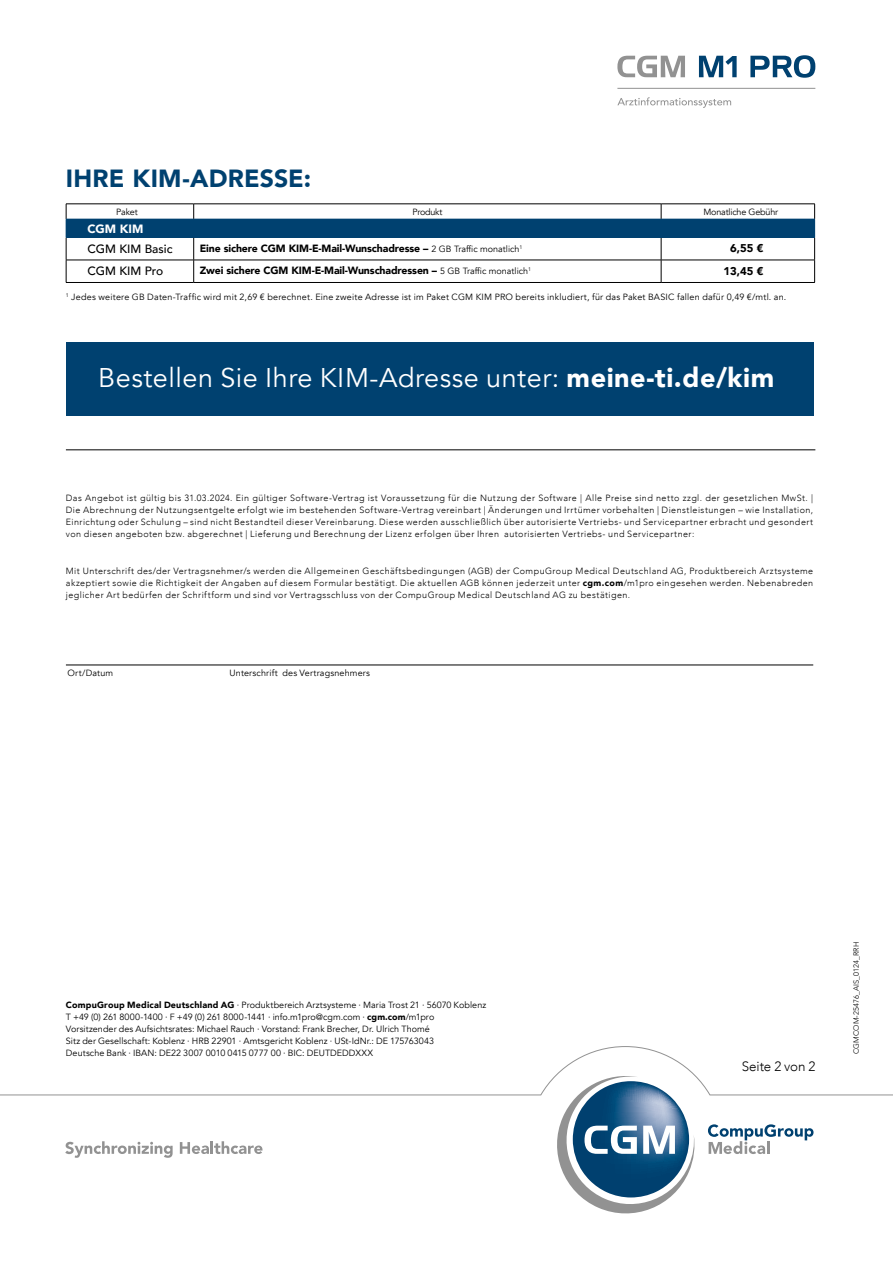
<style>
.page{position:relative;width:893px;height:1263px;background:#fff}
.page>*{position:absolute;margin:0;border:0;box-sizing:border-box;transform-origin:0 0}
.t1{font:27px "Avenir";letter-spacing:.02em;color:#fff}
.t2{font:900 24.75px "Avenir";letter-spacing:.01em;color:#004170}
.t3{font:300 13.5px "Avenir";letter-spacing:-.01em;color:#000}
.t4{font:500 12px "Avenir";color:#000}
.t5{font:900 12px "Avenir";color:#fff}
.t6{font:900 11.25px "Avenir";color:#000}
.t7{font:900 10.5px "Avenir";letter-spacing:-.01em;color:#000}
.t8{font:300 9px/12px "Avenir";letter-spacing:.05em;color:#000;text-align:justify}
.t9{font:9px/12px "Avenir";letter-spacing:.01em;color:#000}
.t10{font:9px "Avenir LT Com";letter-spacing:.02em;color:#000}
.t11{font:9px "Avenir";letter-spacing:-.02em;color:#000}
.t12{font:300 7.5px "Avenir";letter-spacing:.01em;color:#000}
.s1{font-weight:400;font-size:9px}
.s2{font-weight:900}
</style>
<div class="page">
<svg style="left:0;top:1046px;width:893px;height:168px"></svg>
<svg style="left:617px;top:56px;width:68px;height:21px"></svg>
<svg style="left:699px;top:56px;width:38px;height:21px"></svg>
<svg style="left:750px;top:55px;width:65px;height:23px"></svg>
<hr style="left:617px;top:88px;width:198px;height:1px;background:#929292">
<svg style="left:617px;top:97px;width:114px;height:11px"></svg>
<div style="left:66px;top:219px;width:749px;height:18px;background:#004170"></div>
<hr style="left:66px;top:204px;width:128px;height:1px;background:#000">
<svg style="left:193px;top:204px;width:1px;height:15px"></svg>
<hr style="left:194px;top:204px;width:467px;height:1px;background:#000">
<svg style="left:661px;top:205px;width:1px;height:14px"></svg>
<hr style="left:661px;top:204px;width:154px;height:1px;background:#000">
<hr style="left:66px;top:260px;width:128px;height:1px;background:#000">
<hr style="left:66px;top:282px;width:128px;height:1px;background:#000">
<svg style="left:193px;top:238px;width:1px;height:44px"></svg>
<hr style="left:194px;top:260px;width:467px;height:1px;background:#000">
<hr style="left:194px;top:282px;width:467px;height:1px;background:#000">
<svg style="left:661px;top:238px;width:1px;height:44px"></svg>
<hr style="left:661px;top:260px;width:154px;height:1px;background:#000">
<hr style="left:661px;top:282px;width:154px;height:1px;background:#000">
<svg style="left:66px;top:204px;width:1px;height:78px"></svg>
<svg style="left:814px;top:204px;width:1px;height:78px"></svg>
<hr style="left:66px;top:237px;width:128px;height:1px;background:#004170">
<hr style="left:194px;top:237px;width:467px;height:1px;background:#004170">
<hr style="left:661px;top:237px;width:154px;height:1px;background:#004170">
<hr style="left:66px;top:449px;width:749px;height:1px;background:#000">
<hr style="left:66px;top:665px;width:747px;height:1px;background:#000">
<div style="left:66px;top:342px;width:748px;height:73px;background:#004170"></div>
<h2 class="t2" style="left:66px;top:157px;width:247px">IHRE KIM-ADRESSE:</h2>
<p class="t9" style="left:116px;top:206px;width:23px">Paket</p>
<p class="t11" style="left:412px;top:206px;width:32px">Produkt</p>
<p class="t11" style="left:703px;top:206px;width:76px">Monatliche Gebühr</p>
<h3 class="t5" style="left:87px;top:218px;width:57px">CGM KIM</h3>
<h3 class="t4" style="left:87px;top:238px;width:87px">CGM KIM Basic</h3>
<p class="t7" style="left:200px;top:239px;width:324px">Eine sichere CGM KIM-E-Mail-Wunschadresse – <span class="s1">2 GB Traffic monatlich</span><sup>1</sup></p>
<p class="t6" style="left:730px;top:239px;width:35px">6,55 €</p>
<h3 class="t4" style="left:87px;top:261px;width:77px">CGM KIM Pro</h3>
<p class="t7" style="left:200px;top:262px;width:333px">Zwei sichere CGM KIM-E-Mail-Wunschadressen – <span class="s1">5 GB Traffic monatlich</span><sup>1</sup></p>
<p class="t6" style="left:724px;top:261px;width:41px">13,45 €</p>
<p class="t9" style="left:66px;top:291px;width:722px"><sup>1</sup> Jedes weitere GB Daten-Traffic wird mit 2,69 € berechnet. Eine zweite Adresse ist im Paket CGM KIM PRO bereits inkludiert, für das Paket BASIC fallen dafür 0,49 €/mtl. an.</p>
<h1 class="t1" style="left:98px;top:362px;width:677px">Bestellen Sie Ihre KIM-Adresse unter: <span class="s2">meine-ti.de/kim</span></h1>
<p class="t8" style="left:66px;top:492px;width:749px">Das Angebot ist gültig bis 31.03.2024. Ein gültiger Software-Vertrag ist Voraussetzung für die Nutzung der Software | Alle Preise sind netto zzgl. der gesetzlichen MwSt. | Die Abrechnung der Nutzungsentgelte erfolgt wie im bestehenden Software-Vertrag vereinbart | Änderungen und Irrtümer vorbehalten | Dienstleistungen – wie Installation, Einrichtung oder Schulung – sind nicht Bestandteil dieser Vereinbarung. Diese werden ausschließlich über autorisierte Vertriebs- und Servicepartner erbracht und gesondert von diesen angeboten bzw. abgerechnet | Lieferung und Berechnung der Lizenz erfolgen über Ihren autorisierten Vertriebs- und Servicepartner:</p>
<p class="t8" style="left:66px;top:565px;width:749px">Mit Unterschrift des/der Vertragsnehmer/s werden die Allgemeinen Geschäftsbedingungen (AGB) der CompuGroup Medical Deutschland AG, Produktbereich Arztsysteme akzeptiert sowie die Richtigkeit der Angaben auf diesem Formular bestätigt. Die aktuellen AGB können jederzeit unter <span class="s2">cgm.com</span>/m1pro eingesehen werden. Nebenabreden jeglicher Art bedürfen der Schriftform und sind vor Vertragsschluss von der CompuGroup Medical Deutschland AG zu bestätigen.</p>
<p class="t10" style="left:68px;top:668px;width:47px">Ort/Datum</p>
<p class="t10" style="left:230px;top:668px;width:142px">Unterschrift des Vertragsnehmers</p>
<p class="t9" style="left:66px;top:999px;width:422px"><span class="s2">CompuGroup Medical Deutschland AG</span> · Produktbereich Arztsysteme · Maria Trost 21 · 56070 Koblenz T +49 (0) 261 8000-1400 · F +49 (0) 261 8000-1441 · info.m1pro@cgm.com · <span class="s2">cgm.com</span>/m1pro Vorsitzender des Aufsichtsrates: Michael Rauch · Vorstand: Frank Brecher, Dr. Ulrich Thomé<br>Sitz der Gesellschaft: Koblenz · HRB 22901 · Amtsgericht Koblenz · USt-IdNr.: DE 175763043<br>Deutsche Bank · IBAN: DE22 3007 0010 0415 0777 00 · BIC: DEUTDEDDXXX</p>
<h3 class="t3" style="left:742px;top:1058px;width:75px">Seite 2 von 2</h3>
<p class="t12" style="left:852px;top:1054px;width:114px;rotate:-90deg">CGMCOM-25476_AIS_0124_RRH</p>
</div>
